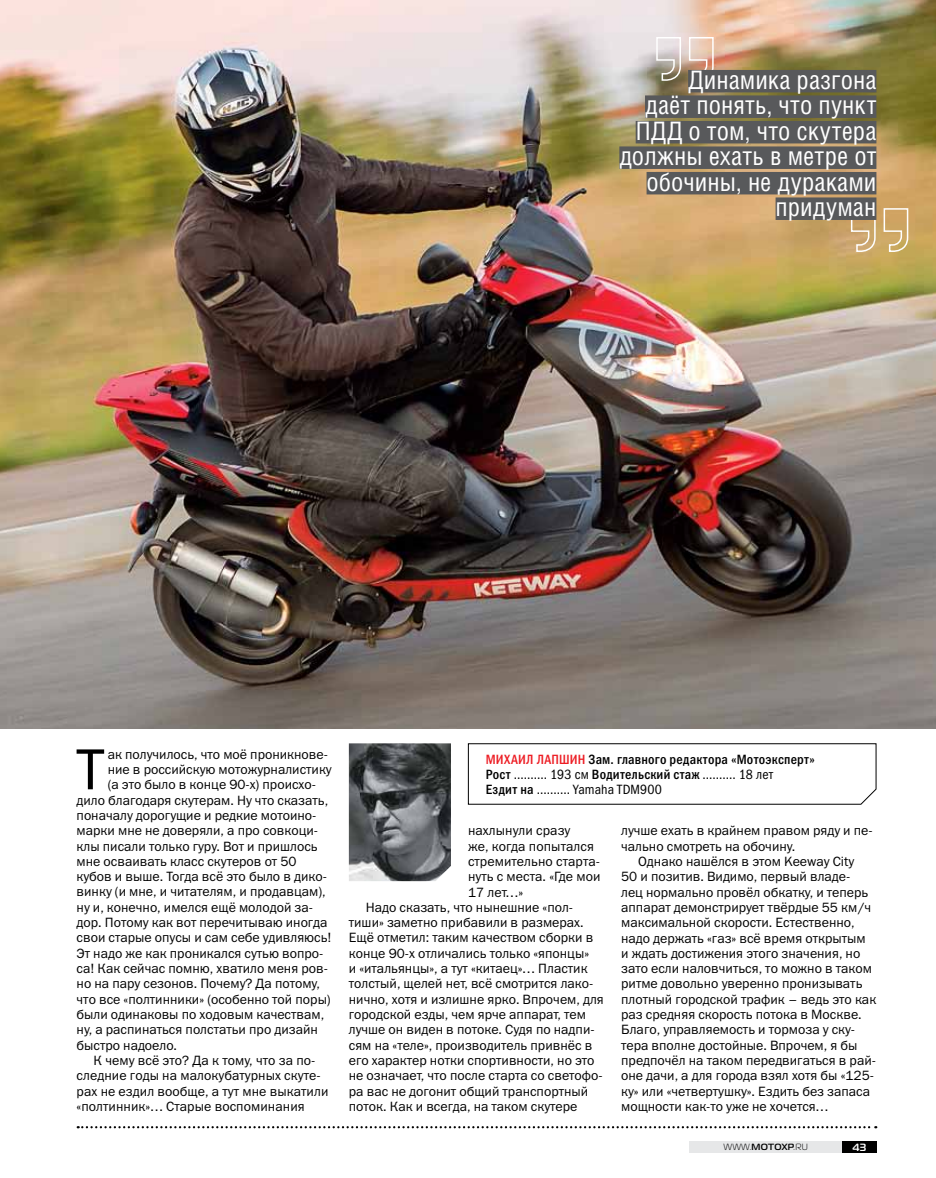
<style>
.page{position:relative;width:936px;height:1178px;background:#fff}
.page>*{position:absolute;margin:0;border:0;box-sizing:border-box;transform-origin:0 0}
.t1{font:58.2px "Franklin Gothic Book C";color:#000}
.t2{font:25.5px/25.5px "Helios Cond C";letter-spacing:.005em;color:#fff;text-align:right}
.t3{font:13.5px/15.3px "Franklin Gothic Book C";color:#000}
.t4{font:13.5px/15px "Franklin Gothic Book Cond C";letter-spacing:.005em;color:#000}
.t5{font:13.5px "Franklin Gothic Medi Cond C";letter-spacing:.02em;color:#000}
.t6{font:700 10.5px "Magistral C";color:#fff}
.t7{font:9px "Magistral C";color:#000}
.s1{color:#ed1d24}
.s2{font-family:"Franklin Gothic Medi Cond C"}
.s3{font-weight:700}
</style>
<div class="page">
<img style="left:0;top:0;width:935px;height:728px">
<svg style="left:78px;top:1126px;width:798px;height:2px"></svg>
<img style="left:349px;top:743px;width:102px;height:138px">
<svg style="left:467px;top:743px;width:410px;height:62px"></svg>
<div style="left:689px;top:1141px;width:153px;height:11px;background:#e6e7e8"></div>
<div style="left:842px;top:1141px;width:34px;height:11px;background:#000"></div>
<svg style="left:655px;top:36px;width:59px;height:46px"></svg>
<svg style="left:850px;top:207px;width:59px;height:46px"></svg>
<div style="left:688px;top:70px;width:188px;height:22px;background:#58595b"></div>
<div style="left:645px;top:95px;width:231px;height:23px;background:#58595b"></div>
<div style="left:635px;top:121px;width:241px;height:22px;background:#58595b"></div>
<div style="left:619px;top:146px;width:257px;height:23px;background:#58595b"></div>
<div style="left:646px;top:172px;width:230px;height:22px;background:#58595b"></div>
<div style="left:775px;top:197px;width:101px;height:23px;background:#58595b"></div>
<h2 class="t2" style="left:619px;top:66px;width:258px">Динамика разгона<br>даёт понять, что пункт<br>ПДД о том, что скутера должны ехать в метре от обочины, не дураками придуман</h2>
<h1 class="t1" style="left:76px;top:737px;width:30px">Т</h1>
<p class="t3" style="left:108px;top:746px;width:222px">ак получилось, что моё проникнове-</p>
<p class="t3" style="left:108px;top:761px;width:225px">ние в российскую мотожурналистику</p>
<p class="t3" style="left:108px;top:777px;width:210px">(а это было в конце 90-х) происхо-</p>
<p class="t3" style="left:77px;top:792px;width:253px">дило благодаря скутерам. Ну что сказать,</p>
<p class="t3" style="left:77px;top:807px;width:241px">поначалу дорогущие и редкие мотоино-</p>
<p class="t3" style="left:77px;top:823px;width:243px">марки мне не доверяли, а про совкоци-</p>
<p class="t3" style="left:77px;top:838px;width:242px">клы писали только гуру. Вот и пришлось</p>
<p class="t3" style="left:77px;top:853px;width:221px">мне осваивать класс скутеров от 50</p>
<p class="t3" style="left:77px;top:869px;width:252px">кубов и выше. Тогда всё это было в дико-</p>
<p class="t3" style="left:77px;top:884px;width:250px">винку (и мне, и читателям, и продавцам),</p>
<p class="t3" style="left:77px;top:899px;width:238px">ну и, конечно, имелся ещё молодой за-</p>
<p class="t3" style="left:77px;top:915px;width:252px">дор. Потому как вот перечитываю иногда</p>
<p class="t3" style="left:77px;top:930px;width:256px">свои старые опусы и сам себе удивляюсь!</p>
<p class="t3" style="left:77px;top:945px;width:248px">Эт надо же как проникался сутью вопро-</p>
<p class="t3" style="left:77px;top:960px;width:253px">са! Как сейчас помню, хватило меня ров-</p>
<p class="t3" style="left:77px;top:976px;width:245px">но на пару сезонов. Почему? Да потому,</p>
<p class="t3" style="left:77px;top:991px;width:256px">что все «полтинники» (особенно той поры)</p>
<p class="t3" style="left:77px;top:1006px;width:249px">были одинаковы по ходовым качествам,</p>
<p class="t3" style="left:77px;top:1022px;width:243px">ну, а распинаться полстатьи про дизайн</p>
<p class="t3" style="left:77px;top:1037px;width:102px">быстро надоело.</p>
<p class="t3" style="left:94px;top:1052px;width:223px">К чему всё это? Да к тому, что за по-</p>
<p class="t3" style="left:77px;top:1068px;width:245px">следние годы на малокубатурных скуте-</p>
<p class="t3" style="left:77px;top:1083px;width:253px">рах не ездил вообще, а тут мне выкатили</p>
<p class="t3" style="left:77px;top:1098px;width:230px">«полтинник»… Старые воспоминания</p>
<p class="t5" style="left:485px;top:752px;width:330px"><span class="s1">МИХАИЛ ЛАПШИН</span> Зам. главного редактора «Мотоэксперт»</p>
<p class="t4" style="left:485px;top:767px;width:289px"><span class="s2">Рост</span> .......... 193 см <span class="s2">Водительский стаж</span> .......... 18 лет<br><span class="s2">Ездит на</span> .......... Yamaha TDM900</p>
<p class="t3" style="left:468px;top:823px;width:104px">нахлынули сразу</p>
<p class="t3" style="left:468px;top:838px;width:127px">же, когда попытался</p>
<p class="t3" style="left:468px;top:853px;width:134px">стремительно старта-</p>
<p class="t3" style="left:468px;top:869px;width:134px">нуть с места. «Где мои</p>
<p class="t3" style="left:468px;top:884px;width:57px">17 лет…»</p>
<p class="t3" style="left:366px;top:899px;width:209px">Надо сказать, что нынешние «пол-</p>
<p class="t3" style="left:349px;top:915px;width:236px">тиши» заметно прибавили в размерах.</p>
<p class="t3" style="left:349px;top:930px;width:246px">Ещё отметил: таким качеством сборки в</p>
<p class="t3" style="left:349px;top:945px;width:242px">конце 90-х отличались только «японцы»</p>
<p class="t3" style="left:349px;top:960px;width:240px">и «итальянцы», а тут «китаец»… Пластик</p>
<p class="t3" style="left:349px;top:976px;width:246px">толстый, щелей нет, всё смотрится лако-</p>
<p class="t3" style="left:349px;top:991px;width:256px">нично, хотя и излишне ярко. Впрочем, для</p>
<p class="t3" style="left:349px;top:1006px;width:239px">городской езды, чем ярче аппарат, тем</p>
<p class="t3" style="left:349px;top:1022px;width:247px">лучше он виден в потоке. Судя по надпи-</p>
<p class="t3" style="left:349px;top:1037px;width:245px">сям на «теле», производитель привнёс в</p>
<p class="t3" style="left:349px;top:1052px;width:247px">его характер нотки спортивности, но это</p>
<p class="t3" style="left:349px;top:1068px;width:255px">не означает, что после старта со светофо-</p>
<p class="t3" style="left:349px;top:1083px;width:241px">ра вас не догонит общий транспортный</p>
<p class="t3" style="left:349px;top:1098px;width:230px">поток. Как и всегда, на таком скутере</p>
<p class="t3" style="left:621px;top:823px;width:253px">лучше ехать в крайнем правом ряду и пе&shy;чально смотреть на обочину.</p>
<p class="t3" style="left:621px;top:853px;width:256px;text-indent:17px">Однако нашёлся в этом Keeway City<br>50 и позитив. Видимо, первый владе-<br>лец нормально провёл обкатку, и теперь аппарат демонстрирует твёрдые 55 км/ч максимальной скорости. Естественно, надо держать «газ» всё время открытым и ждать достижения этого значения, но зато если наловчиться, то можно в таком ритме довольно уверенно пронизывать плотный городской трафик – ведь это как раз средняя скорость потока в Москве.<br>Благо, управляемость и тормоза у ску&shy;тера вполне достойные. Впрочем, я бы предпочёл на таком передвигаться в рай&shy;оне дачи, а для города взял хотя бы «125- ку» или «четвертушку». Ездить без запаса мощности как-то уже не хочется…</p>
<p class="t7" style="left:723px;top:1142px;width:86px">WWW.<span class="s3">MOTOXP</span>.RU</p>
<p class="t6" style="left:852px;top:1141px;width:16px">43</p>
</div>
